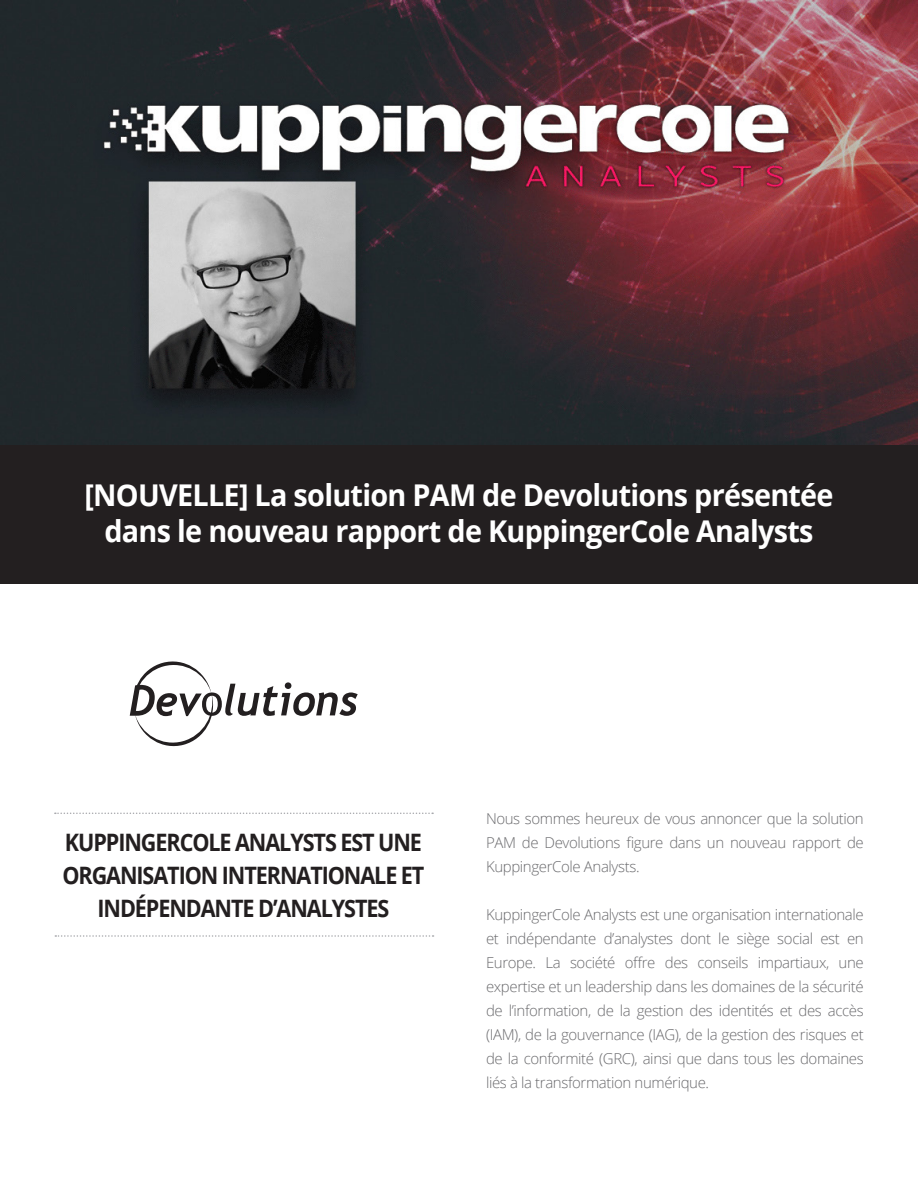
<style>
.page{position:relative;width:918px;height:1188px;background:#fff}
.page>*{position:absolute;margin:0;border:0;box-sizing:border-box;transform-origin:0 0}
.t1{font:700 30px/36px "Open Sans";letter-spacing:-.025em;color:#fff;text-align:center;scale:.96 1}
.t2{font:700 24px/33px "Open Sans";letter-spacing:-.05em;color:#231f20;text-align:center;scale:.9 1}
.t3{font:300 15px/24px "Open Sans";letter-spacing:-.025em;color:#6b6b6e;text-align:justify}
</style>
<div class="page">
<svg style="left:55px;top:935px;width:379px;height:2px"></svg>
<svg style="left:55px;top:813px;width:378px;height:1px"></svg>
<svg style="left:129px;top:661px;width:229px;height:86px"></svg>
<div style="left:0;top:443px;width:918px;height:141px;background:#231f20"></div>
<img style="left:0;top:0;width:918px;height:445px">
<p class="t1" style="left:84px;top:476px;width:782px">[NOUVELLE] La solution PAM de Devolutions présentée dans le nouveau rapport de KuppingerCole Analysts</p>
<p class="t2" style="left:62px;top:825px;width:404px">KUPPINGERCOLE ANALYSTS EST UNE<br>ORGANISATION INTERNATIONALE ET<br>INDÉPENDANTE D’ANALYSTES</p>
<p class="t3" style="left:486px;top:806px;width:379px">Nous sommes heureux de vous annoncer que la solution PAM de Devolutions figure dans un nouveau rapport de KuppingerCole Analysts.</p>
<p class="t3" style="left:486px;top:902px;width:379px">KuppingerCole Analysts est une organisation internationale et indépendante d’analystes dont le siège social est en Europe. La société offre des conseils impartiaux, une expertise et un leadership dans les domaines de la sécurité de l’information, de la gestion des identités et des accès (IAM), de la gouvernance (IAG), de la gestion des risques et de la conformité (GRC), ainsi que dans tous les domaines liés à la transformation numérique.</p>
</div>
